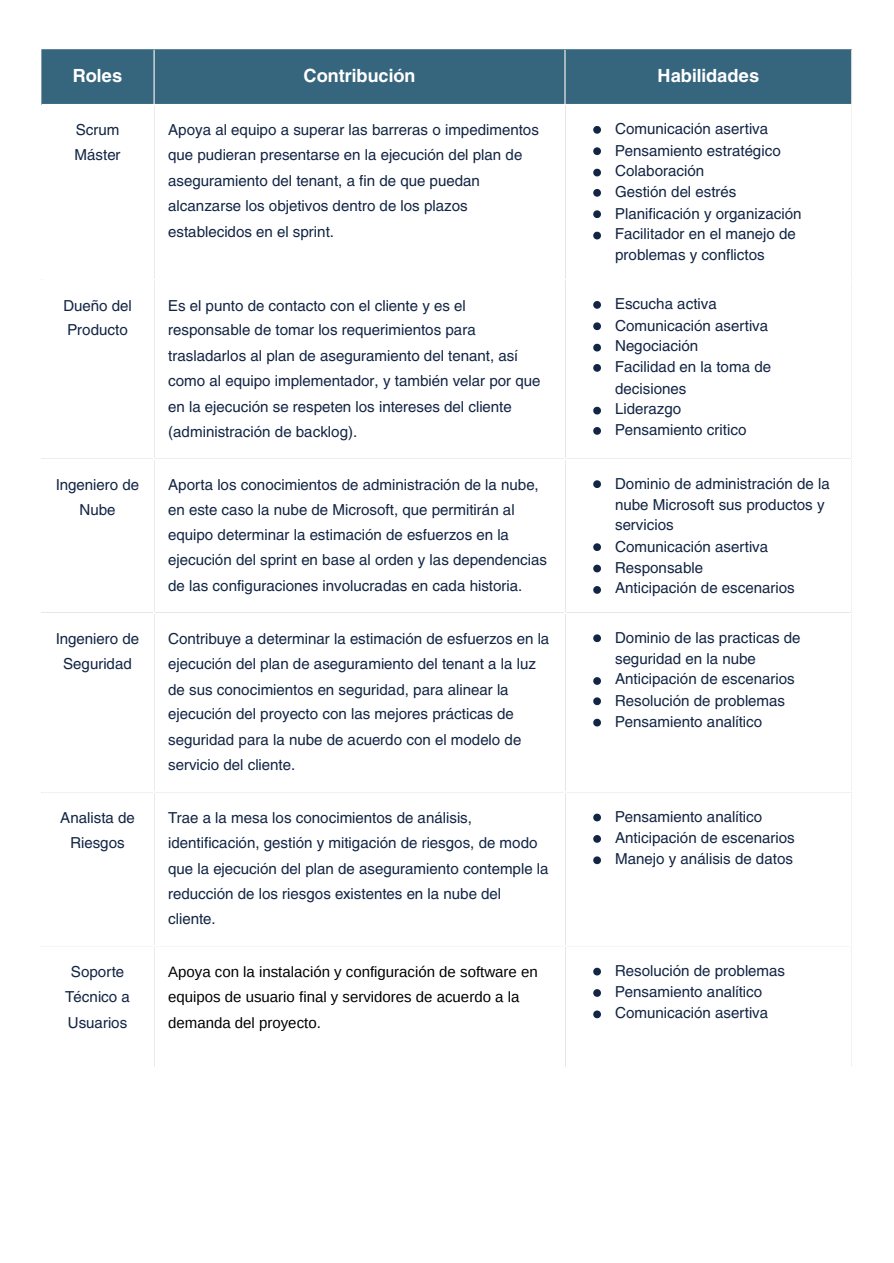
<style>
.page{position:relative;width:894px;height:1263px;background:#fff}
.page>*{position:absolute;margin:0;border:0;box-sizing:border-box;transform-origin:0 0}
.t1{font:700 18px "Helios";color:#fff}
.t2{font:15px/25.3px "Helios";color:#132544}
.t3{font:15px/25.3px "Arimo";color:#000}
</style>
<div class="page">
<div style="left:42px;top:50px;width:809px;height:54px;background:#36657e"></div>
<svg style="left:593px;top:126px;width:7px;height:8px"></svg>
<svg style="left:593px;top:147px;width:7px;height:8px"></svg>
<svg style="left:593px;top:169px;width:7px;height:7px"></svg>
<svg style="left:593px;top:189px;width:7px;height:8px"></svg>
<svg style="left:593px;top:210px;width:7px;height:8px"></svg>
<svg style="left:593px;top:232px;width:7px;height:7px"></svg>
<svg style="left:593px;top:301px;width:7px;height:8px"></svg>
<svg style="left:593px;top:322px;width:7px;height:8px"></svg>
<svg style="left:593px;top:344px;width:7px;height:7px"></svg>
<svg style="left:593px;top:364px;width:7px;height:8px"></svg>
<svg style="left:593px;top:407px;width:7px;height:7px"></svg>
<svg style="left:593px;top:427px;width:7px;height:8px"></svg>
<svg style="left:593px;top:480px;width:7px;height:8px"></svg>
<svg style="left:593px;top:543px;width:7px;height:8px"></svg>
<svg style="left:593px;top:565px;width:7px;height:7px"></svg>
<svg style="left:593px;top:586px;width:7px;height:8px"></svg>
<svg style="left:593px;top:634px;width:7px;height:8px"></svg>
<svg style="left:593px;top:677px;width:7px;height:8px"></svg>
<svg style="left:593px;top:697px;width:7px;height:8px"></svg>
<svg style="left:593px;top:719px;width:7px;height:7px"></svg>
<svg style="left:593px;top:814px;width:7px;height:7px"></svg>
<svg style="left:593px;top:835px;width:7px;height:8px"></svg>
<svg style="left:593px;top:856px;width:7px;height:8px"></svg>
<svg style="left:593px;top:968px;width:7px;height:7px"></svg>
<svg style="left:593px;top:989px;width:7px;height:8px"></svg>
<svg style="left:593px;top:1010px;width:7px;height:8px"></svg>
<hr style="left:153px;top:50px;width:2px;height:1017px;background:#fff">
<hr style="left:564px;top:50px;width:1px;height:1017px;background:#fff">
<p class="t1" style="left:73px;top:64px;width:51px">Roles</p>
<p class="t1" style="left:303px;top:64px;width:113px">Contribución</p>
<p class="t1" style="left:657px;top:64px;width:103px">Habilidades</p>
<p class="t2" style="left:74px;top:117px;width:48px;line-height:24.8px">Scrum<br>Máster</p>
<p class="t2" style="left:168px;top:117px;width:372px">Apoya al equipo a superar las barreras o impedimentos que pudieran presentarse en la ejecución del plan de aseguramiento del tenant, a fin de que puedan alcanzarse los objetivos dentro de los plazos establecidos en el sprint.</p>
<p class="t2" style="left:615px;top:116px;width:155px">Comunicación asertiva</p>
<p class="t2" style="left:615px;top:137px;width:167px">Pensamiento estratégico</p>
<p class="t2" style="left:615px;top:157px;width:91px">Colaboración</p>
<p class="t2" style="left:615px;top:179px;width:123px">Gestión del estrés</p>
<p class="t2" style="left:615px;top:200px;width:188px">Planificación y organización</p>
<p class="t2" style="left:615px;top:223px;width:182px;line-height:21.3px">Facilitador en el manejo de problemas y conflictos</p>
<p class="t2" style="left:63px;top:292px;width:70px;line-height:24.8px">Dueño del<br>Producto</p>
<p class="t2" style="left:168px;top:292px;width:374px">Es el punto de contacto con el cliente y es el responsable de tomar los requerimientos para trasladarlos al plan de aseguramiento del tenant, así como al equipo implementador, y también velar por que en la ejecución se respeten los intereses del cliente (administración de backlog).</p>
<p class="t2" style="left:615px;top:291px;width:103px">Escucha activa</p>
<p class="t2" style="left:615px;top:312px;width:155px">Comunicación asertiva</p>
<p class="t2" style="left:615px;top:333px;width:85px">Negociación</p>
<p class="t2" style="left:615px;top:356px;width:157px;line-height:21.3px">Facilidad en la toma de decisiones</p>
<p class="t2" style="left:615px;top:396px;width:68px">Liderazgo</p>
<p class="t2" style="left:615px;top:417px;width:133px">Pensamiento critico</p>
<p class="t2" style="left:56px;top:472px;width:85px;line-height:24.8px;text-align:center">Ingeniero de<br>Nube</p>
<p class="t2" style="left:168px;top:471px;width:380px">Aporta los conocimientos de administración de la nube, en este caso la nube de Microsoft, que permitirán al equipo determinar la estimación de esfuerzos en la ejecución del sprint en base al orden y las dependencias de las configuraciones involucradas en cada historia.</p>
<p class="t2" style="left:615px;top:472px;width:216px;line-height:20.9px">Dominio de administración de la nube Microsoft sus productos y servicios</p>
<p class="t2" style="left:615px;top:533px;width:155px">Comunicación asertiva</p>
<p class="t2" style="left:615px;top:555px;width:89px">Responsable</p>
<p class="t2" style="left:615px;top:575px;width:181px">Anticipación de escenarios</p>
<p class="t2" style="left:56px;top:626px;width:85px;line-height:24.8px;text-align:center">Ingeniero de<br>Seguridad</p>
<p class="t2" style="left:168px;top:625px;width:382px">Contribuye a determinar la estimación de esfuerzos en la ejecución del plan de aseguramiento del tenant a la luz de sus conocimientos en seguridad, para alinear la ejecución del proyecto con las mejores prácticas de seguridad para la nube de acuerdo con el modelo de servicio del cliente.</p>
<p class="t2" style="left:615px;top:626px;width:187px;line-height:21.3px">Dominio de las practicas de seguridad en la nube</p>
<p class="t2" style="left:615px;top:666px;width:181px">Anticipación de escenarios</p>
<p class="t2" style="left:615px;top:687px;width:171px">Resolución de problemas</p>
<p class="t2" style="left:615px;top:709px;width:149px">Pensamiento analítico</p>
<p class="t2" style="left:60px;top:805px;width:76px;line-height:24.8px;text-align:center">Analista de<br>Riesgos</p>
<p class="t2" style="left:168px;top:805px;width:382px">Trae a la mesa los conocimientos de análisis, identificación, gestión y mitigación de riesgos, de modo que la ejecución del plan de aseguramiento contemple la reducción de los riesgos existentes en la nube del cliente.</p>
<p class="t2" style="left:615px;top:804px;width:149px">Pensamiento analítico</p>
<p class="t2" style="left:615px;top:825px;width:181px">Anticipación de escenarios</p>
<p class="t2" style="left:615px;top:845px;width:179px">Manejo y análisis de datos</p>
<p class="t2" style="left:65px;top:959px;width:66px;text-align:center">Soporte<br>Técnico a<br>Usuarios</p>
<p class="t3" style="left:168px;top:959px;width:371px">Apoya con la instalación y configuración de software en equipos de usuario final y servidores de acuerdo a la demanda del proyecto.</p>
<p class="t2" style="left:615px;top:958px;width:171px">Resolución de problemas</p>
<p class="t2" style="left:615px;top:979px;width:149px">Pensamiento analítico</p>
<p class="t2" style="left:615px;top:999px;width:155px">Comunicación asertiva</p>
</div>
